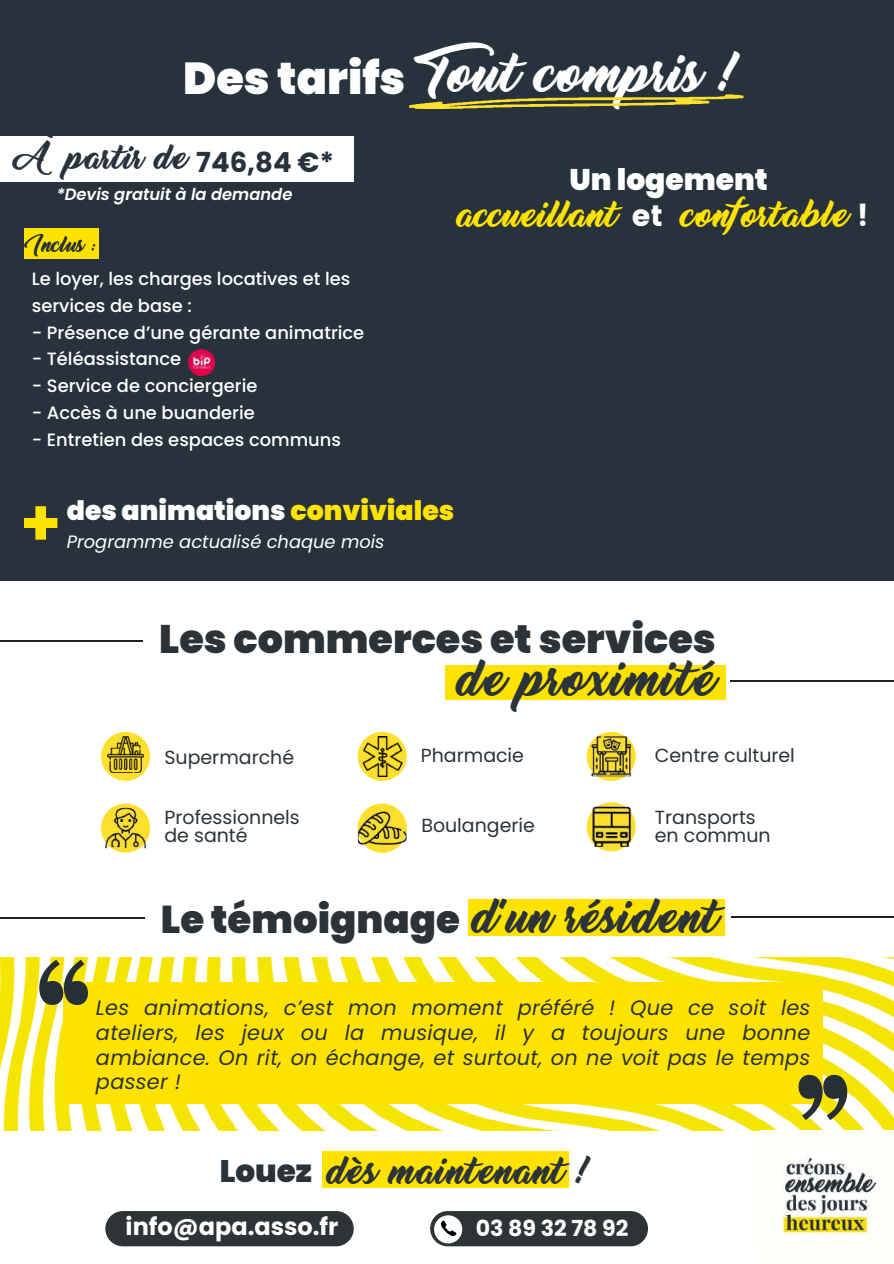
<style>
.page{position:relative;width:894px;height:1264px;background:#fff}
.page>*{position:absolute;margin:0;border:0;box-sizing:border-box;transform-origin:0 0}
.t1{font:700 65.4px "Poppins";color:#ffe300}
.t2{font:44.7px "Thinking Of Betty";color:#fff}
.t3{font:900 44.7px "Poppins";color:#fff}
.t4{font:40.8px "Thinking Of Betty";color:#2b3339}
.t5{font:900 39.75px "Poppins";color:#2b3339}
.t6{font:900 38.7px "Poppins";color:#2b3339}
.t7{font:31.05px "Thinking Of Betty";color:#2b3339}
.t8{font:900 31.05px "Poppins";color:#2b3339}
.t9{font:29.7px "Thinking Of Betty";color:#ffe300}
.t10{font:900 29.7px "Poppins";color:#fff}
.t11{font:27.6px "Thinking Of Betty";color:#28323c}
.t12{font:900 26.85px "Poppins";color:#fff}
.t13{font:700 25.95px "Poppins";color:#fff}
.t14{font:700 24px "Poppins";color:#fff}
.t15{font:700 22.05px "Poppins";color:#fff}
.t16{font:italic 20.85px/24.6px "Poppins";letter-spacing:.015em;color:#2b3339;text-align:justify}
.t17{font:18.9px/17.9px "Poppins";color:#2b3339}
.t18{font:500 17.85px/26.8px "Poppins";color:#fff}
.t19{font:italic 17.85px "Poppins";color:#fff}
.t20{font:17.85px "Thinking Of Betty";color:#262f33}
.t21{font:italic 600 16.35px "Poppins";color:#fff}
.s1{font-family:"Poppins";font-weight:700}
.s2{font-family:"Poppins";color:#fff}
.s3{color:#ffe300}
.s4{font-family:"Thinking Of Betty";font-weight:400}
</style>
<div class="page">
<div style="left:0;top:0;width:893px;height:580px;background:#28323c"></div>
<hr style="left:0;top:917px;width:144px;height:1px;background:#231f20">
<div style="left:467px;top:899px;width:257px;height:36px;background:#ffe300"></div>
<svg style="left:586px;top:802px;width:49px;height:49px"></svg>
<svg style="left:409px;top:94px;width:334px;height:15px"></svg>
<div style="left:445px;top:665px;width:280px;height:34px;background:#ffe300"></div>
<hr style="left:730px;top:680px;width:163px;height:1px;background:#231f20">
<hr style="left:730px;top:916px;width:163px;height:2px;background:#231f20">
<img style="left:0;top:957px;width:893px;height:173px">
<div style="left:63px;top:982px;width:759px;height:121px;background:#ffe300"></div>
<svg style="left:39px;top:959px;width:49px;height:45px"></svg>
<svg style="left:798px;top:1074px;width:49px;height:46px"></svg>
<img style="left:591px;top:806px;width:40px;height:41px;border-radius:6px">
<img style="left:358px;top:803px;width:48px;height:49px">
<svg style="left:357px;top:731px;width:49px;height:50px"></svg>
<svg style="left:586px;top:731px;width:49px;height:50px"></svg>
<img style="left:591px;top:773px;width:40px;height:3px">
<img style="left:591px;top:736px;width:40px;height:40px;border-radius:6px">
<img style="left:782px;top:1158px;width:99px;height:77px">
<hr style="left:0;top:640px;width:143px;height:1px;background:#231f20">
<div style="left:101px;top:803px;width:49px;height:49px;background:#fce02d;border-radius:50%"></div>
<img style="left:105px;top:844px;width:41px;height:4px">
<img style="left:105px;top:807px;width:41px;height:41px;border-radius:6px">
<svg style="left:101px;top:731px;width:49px;height:50px"></svg>
<div style="left:0;top:136px;width:353px;height:45px;background:#fff"></div>
<div style="left:24px;top:228px;width:74px;height:30px;background:#ffe200"></div>
<img style="left:107px;top:736px;width:36px;height:36px">
<img style="left:362px;top:737px;width:40px;height:39px">
<div style="left:321px;top:1151px;width:247px;height:36px;background:#ffe200"></div>
<div style="left:105px;top:1210px;width:248px;height:36px;background:#2e3335;border-radius:18px"></div>
<div style="left:430px;top:1210px;width:217px;height:36px;background:#2e3335;border-radius:18px"></div>
<div style="left:434px;top:1215px;width:28px;height:28px;background:#fff;border-radius:50%"></div>
<svg style="left:440px;top:1220px;width:16px;height:17px"></svg>
<img style="left:188px;top:349px;width:26px;height:26px">
<h2 class="t3" style="left:183px;top:47px;width:224px">Des tarifs</h2>
<h3 class="t11" style="left:23px;top:149px;width:313px">À partir de <span class="s1">746,84 €*</span></h3>
<p class="t21" style="left:56px;top:182px;width:237px">*Devis gratuit à la demande</p>
<p class="t20" style="left:29px;top:238px;width:67px">Inclus :</p>
<p class="t18" style="left:32px;top:265px;width:320px">Le loyer, les charges locatives et les services de base :</p>
<p class="t18" style="left:32px;top:319px;width:334px">- Présence d’une gérante animatrice</p>
<p class="t18" style="left:32px;top:345px;width:151px">- Téléassistance</p>
<p class="t18" style="left:32px;top:372px;width:227px">- Service de conciergerie</p>
<p class="t18" style="left:32px;top:399px;width:224px">- Accès à une buanderie</p>
<p class="t18" style="left:32px;top:426px;width:310px">- Entretien des espaces communs</p>
<h2 class="t2" style="left:428px;top:59px;width:316px">Tout compris !</h2>
<h3 class="t10" style="left:569px;top:158px;width:200px">Un logement</h3>
<h3 class="t9" style="left:457px;top:205px;width:412px">accueillant <span class="s2">et</span> confortable <span class="s2">!</span></h3>
<h1 class="t1" style="left:20px;top:477px;width:43px">+</h1>
<h3 class="t12" style="left:67px;top:492px;width:389px">des animations <span class="s3">conviviales</span></h3>
<p class="t19" style="left:67px;top:529px;width:319px">Programme actualisé chaque mois</p>
<h3 class="t5" style="left:159px;top:611px;width:558px">Les commerces et services</h3>
<h3 class="t4" style="left:457px;top:665px;width:263px">de proximité</h3>
<p class="t17" style="left:164px;top:748px;width:131px">Supermarché</p>
<p class="t17" style="left:420px;top:746px;width:105px">Pharmacie</p>
<p class="t17" style="left:654px;top:746px;width:141px">Centre culturel</p>
<p class="t17" style="left:164px;top:808px;width:137px">Professionnels de santé</p>
<p class="t17" style="left:421px;top:816px;width:115px">Boulangerie</p>
<p class="t17" style="left:654px;top:808px;width:117px">Transports en commun</p>
<h3 class="t6" style="left:161px;top:892px;width:561px">Le témoignage <span class="s4">d’un résident</span></h3>
<p class="t16" style="left:96px;top:995px;width:715px">Les animations, c’est mon moment préféré ! Que ce soit les ateliers, les jeux ou la musique, il y a toujours une bonne ambiance. On rit, on échange, et surtout, on ne voit pas le temps passer !</p>
<h3 class="t7" style="left:327px;top:1160px;width:267px">dès maintenant !</h3>
<h3 class="t13" style="left:437px;top:1194px;width:180px">03 89 32 78 92</h3>
<p class="t15" style="left:475px;top:1213px;width:154px">03 89 32 78 92</p>
<h3 class="t8" style="left:220px;top:1149px;width:94px">Louez</h3>
<h3 class="t14" style="left:126px;top:1209px;width:214px">info@apa.asso.fr</h3>
</div>
